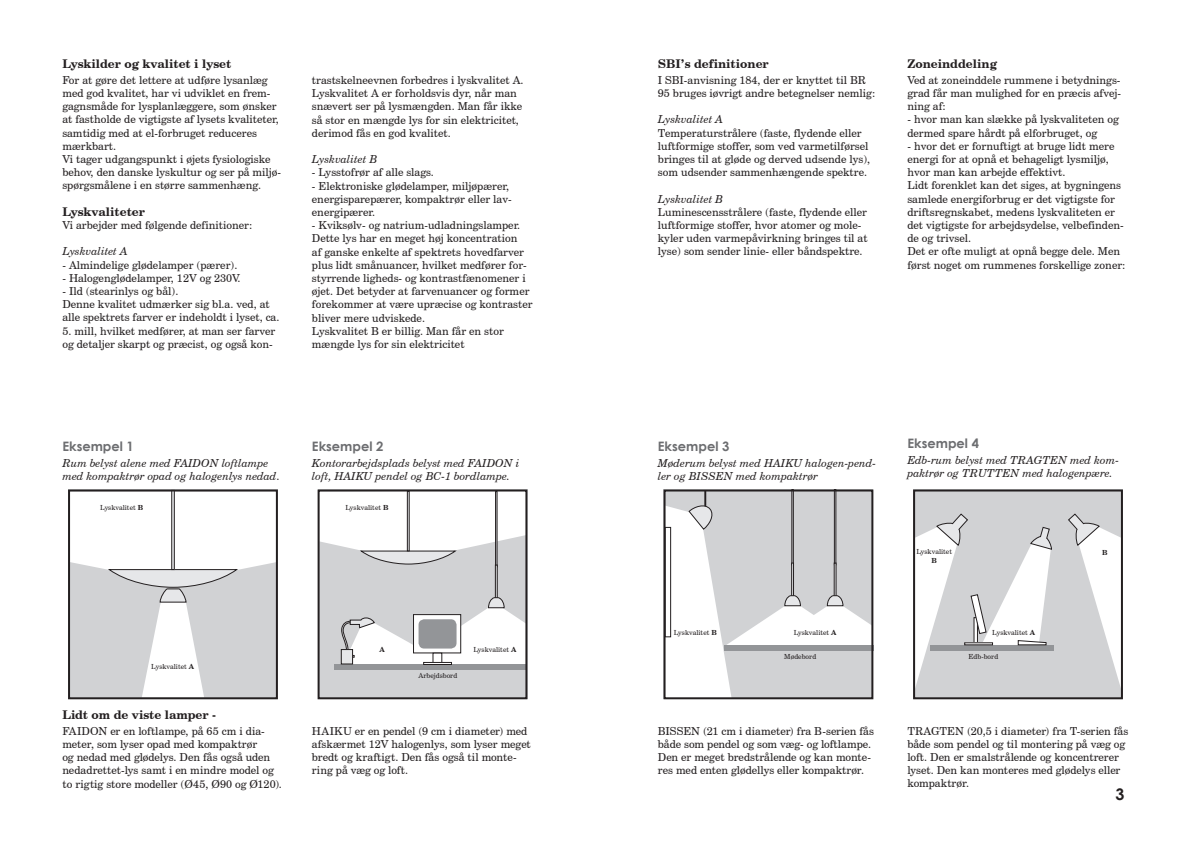
<style>
.page{position:relative;width:1191px;height:842px;background:#fff}
.page>*{position:absolute;margin:0;border:0;box-sizing:border-box;transform-origin:0 0}
.t1{font:700 16px "Century Gothic";color:#231f20}
.t2{font:700 13px "Century Gothic";color:#6c6d70}
.t3{font:700 12px "Century Schoolbook BT";color:#231f20}
.t4{font:11px/13.2px "Century Schoolbook BT";color:#231f20}
.t5{font:italic 11px/13.2px "Century Schoolbook BT";color:#231f20}
.t6{font:7px "Century Schoolbook BT";color:#231f20}
.t7{font:700 7px "Century Schoolbook BT";color:#231f20}
.s1{font-style:normal}
.s2{font-weight:700}
</style>
<div class="page">
<div style="left:913px;top:489px;width:210px;height:210px;background:#d1d2d4"></div>
<div style="left:930px;top:645px;width:123px;height:5px;background:#939598"></div>
<svg style="left:1068px;top:514px;width:52px;height:170px"></svg>
<svg style="left:916px;top:514px;width:135px;height:171px"></svg>
<div style="left:913px;top:489px;width:210px;height:210px;border:2px solid #231f20"></div>
<svg style="left:666px;top:492px;width:204px;height:204px"></svg>
<div style="left:663px;top:489px;width:210px;height:210px;border:2px solid #231f20"></div>
<div style="left:317px;top:489px;width:210px;height:210px;background:#d1d2d4"></div>
<div style="left:334px;top:664px;width:193px;height:5px;background:#939598"></div>
<svg style="left:320px;top:492px;width:204px;height:72px"></svg>
<div style="left:407px;top:491px;width:2px;height:60px;border:1px solid #231f20"></div>
<div style="left:495px;top:491px;width:2px;height:76px;border:1px solid #231f20"></div>
<div style="left:495px;top:565px;width:2px;height:34px;border:1px solid #231f20"></div>
<svg style="left:340px;top:597px;width:184px;height:68px"></svg>
<div style="left:433px;top:653px;width:9px;height:11px;background:#fff"></div>
<div style="left:423px;top:662px;width:28px;height:2px;border:1px solid #231f20"></div>
<div style="left:317px;top:489px;width:210px;height:210px;border:2px solid #231f20"></div>
<svg style="left:71px;top:492px;width:204px;height:204px"></svg>
<div style="left:68px;top:489px;width:210px;height:210px;border:2px solid #231f20"></div>
<p class="t3" style="left:62px;top:56px;width:170px">Lyskilder og kvalitet i lyset</p>
<p class="t4" style="left:62px;top:73px;width:220px">For at gøre det lettere at udføre lysanlæg med god kvalitet, har vi udviklet en frem&shy;gagnsmåde for lysplanlæggere, som ønsker at fastholde de vigtigste af lysets kvaliteter, samtidig med at el-forbruget reduceres mærkbart.<br>Vi tager udgangspunkt i øjets fysiologiske behov, den danske lyskultur og ser på miljø&shy;spørgsmålene i en større sammenhæng.</p>
<p class="t3" style="left:62px;top:204px;width:84px">Lyskvaliteter</p>
<p class="t4" style="left:62px;top:218px;width:191px">Vi arbejder med følgende definitioner:</p>
<p class="t5" style="left:62px;top:245px;width:67px">Lyskvalitet A</p>
<p class="t4" style="left:62px;top:258px;width:177px">- Almindelige glødelamper (pærer).</p>
<p class="t4" style="left:62px;top:271px;width:180px">- Halogenglødelamper, 12V og 230V.</p>
<p class="t4" style="left:62px;top:284px;width:218px">- Ild (stearinlys og bål).<br>Denne kvalitet udmærker sig bl.a. ved, at alle spektrets farver er indeholdt i lyset, ca.</p>
<p class="t4" style="left:62px;top:324px;width:214px">5. mill, hvilket medfører, at man ser farver og detaljer skarpt og præcist, og også kon-</p>
<p class="t4" style="left:312px;top:73px;width:213px">trastskelneevnen forbedres i lyskvalitet A.<br>Lyskvalitet A er forholdsvis dyr, når man snævert ser på lysmængden. Man får ikke så stor en mængde lys for sin elektricitet, derimod fås en god kvalitet.</p>
<p class="t5" style="left:312px;top:152px;width:67px">Lyskvalitet B</p>
<p class="t4" style="left:312px;top:166px;width:124px">- Lysstofrør af alle slags.</p>
<p class="t4" style="left:312px;top:179px;width:201px">- Elektroniske glødelamper, miljøpærer, energisparepærer, kompaktrør eller lav&shy;energipærer.</p>
<p class="t4" style="left:312px;top:219px;width:222px">- Kviksølv- og natrium-udladningslamper.<br>Dette lys har en meget høj koncentration<br>af ganske enkelte af spektrets hovedfarver plus lidt smånuancer, hvilket medfører for&shy;styrrende ligheds- og kontrastfænomener i øjet. Det betyder at farvenuancer og former forekommer at være upræcise og kontraster bliver mere udviskede.<br>Lyskvalitet B er billig. Man får en stor mængde lys for sin elektricitet</p>
<p class="t3" style="left:658px;top:56px;width:112px">SBI’s definitioner</p>
<p class="t4" style="left:658px;top:73px;width:219px">I SBI-anvisning 184, der er knyttet til BR<br>95 bruges iøvrigt andre betegnelser nemlig:</p>
<p class="t5" style="left:658px;top:113px;width:67px">Lyskvalitet A</p>
<p class="t4" style="left:658px;top:126px;width:214px">Temperaturstrålere (faste, flydende eller luftformige stoffer, som ved varmetilførsel bringes til at gløde og derved udsende lys), som udsender sammenhængende spektre.</p>
<p class="t5" style="left:658px;top:192px;width:67px">Lyskvalitet B</p>
<p class="t4" style="left:658px;top:205px;width:211px">Luminescensstrålere (faste, flydende eller luftformige stoffer, hvor atomer og mole&shy;kyler uden varmepåvirkning bringes til at lyse) som sender linie- eller båndspektre.</p>
<p class="t3" style="left:907px;top:56px;width:91px">Zoneinddeling</p>
<p class="t4" style="left:907px;top:73px;width:215px;text-align:justify">Ved at zoneinddele rummene i betydnings&shy;grad får man mulighed for en præcis afvej&shy;ning af:</p>
<p class="t4" style="left:907px;top:113px;width:213px">- hvor man kan slække på lyskvaliteten og dermed spare hårdt på elforbruget, og</p>
<p class="t4" style="left:907px;top:139px;width:220px">- hvor det er fornuftigt at bruge lidt mere energi for at opnå et behageligt lysmiljø, hvor man kan arbejde effektivt.<br>Lidt forenklet kan det siges, at bygningens samlede energiforbrug er det vigtigste for driftsregnskabet, medens lyskvaliteten er det vigtigste for arbejdsydelse, velbefinden&shy;de og trivsel.<br>Det er ofte muligt at opnå begge dele. Men først noget om rummenes forskellige zoner:</p>
<p class="t2" style="left:62px;top:436px;width:73px">Eksempel 1</p>
<p class="t5" style="left:62px;top:456px;width:219px">Rum belyst alene med FAIDON loftlampe med kompaktrør opad og halogenlys nedad<span class="s1">.</span></p>
<p class="t2" style="left:312px;top:436px;width:73px">Eksempel 2</p>
<p class="t5" style="left:312px;top:456px;width:209px">Kontorarbejdsplads belyst med FAIDON i loft, HAIKU pendel og BC-1 bordlampe.</p>
<p class="t2" style="left:658px;top:436px;width:73px">Eksempel 3</p>
<p class="t5" style="left:658px;top:456px;width:220px">Møderum belyst med HAIKU halogen-pend&shy;ler og BISSEN med kompaktrør</p>
<p class="t2" style="left:907px;top:434px;width:73px">Eksempel 4</p>
<p class="t5" style="left:907px;top:454px;width:213px">Edb-rum belyst med TRAGTEN med kom&shy;paktrør og TRUTTEN med halogenpære.</p>
<p class="t6" style="left:100px;top:503px;width:45px">Lyskvalitet <span class="s2">B</span></p>
<p class="t6" style="left:345px;top:503px;width:45px">Lyskvalitet <span class="s2">B</span></p>
<p class="t6" style="left:916px;top:547px;width:37px">Lyskvalitet</p>
<p class="t7" style="left:931px;top:556px;width:7px">B</p>
<p class="t7" style="left:1102px;top:548px;width:7px">B</p>
<p class="t6" style="left:674px;top:628px;width:45px">Lyskvalitet <span class="s2">B</span></p>
<p class="t6" style="left:793px;top:628px;width:44px">Lyskvalitet <span class="s2">A</span></p>
<p class="t6" style="left:992px;top:628px;width:44px">Lyskvalitet <span class="s2">A</span></p>
<p class="t7" style="left:379px;top:645px;width:7px">A</p>
<p class="t6" style="left:473px;top:645px;width:44px">Lyskvalitet <span class="s2">A</span></p>
<p class="t6" style="left:784px;top:652px;width:33px">Mødebord</p>
<p class="t6" style="left:968px;top:652px;width:31px">Edb-bord</p>
<p class="t6" style="left:151px;top:663px;width:44px">Lyskvalitet <span class="s2">A</span></p>
<p class="t6" style="left:418px;top:671px;width:40px">Arbejdsbord</p>
<p class="t3" style="left:62px;top:707px;width:155px">Lidt om de viste lamper -</p>
<p class="t4" style="left:62px;top:724px;width:221px">FAIDON er en loftlampe, på 65 cm i dia&shy;meter, som lyser opad med kompaktrør<br>og nedad med glødelys. Den fås også uden nedadrettet-lys samt i en mindre model og to rigtig store modeller (Ø45, Ø90 og Ø120).</p>
<p class="t4" style="left:312px;top:724px;width:220px">HAIKU er en pendel (9 cm i diameter) med afskærmet 12V halogenlys, som lyser meget bredt og kraftigt. Den fås også til monte&shy;ring på væg og loft.</p>
<p class="t4" style="left:658px;top:724px;width:218px">BISSEN (21 cm i diameter) fra B-serien fås både som pendel og som væg- og loftlampe.<br>Den er meget bredstrålende og kan monte&shy;res med enten glødellys eller kompaktrør.</p>
<p class="t4" style="left:907px;top:724px;width:222px">TRAGTEN (20,5 i diameter) fra T-serien fås både som pendel og til montering på væg og loft. Den er smalstrålende og koncentrerer lyset. Den kan monteres med glødelys eller kompaktrør.</p>
<h1 class="t1" style="left:1115px;top:782px;width:10px">3</h1>
</div>
